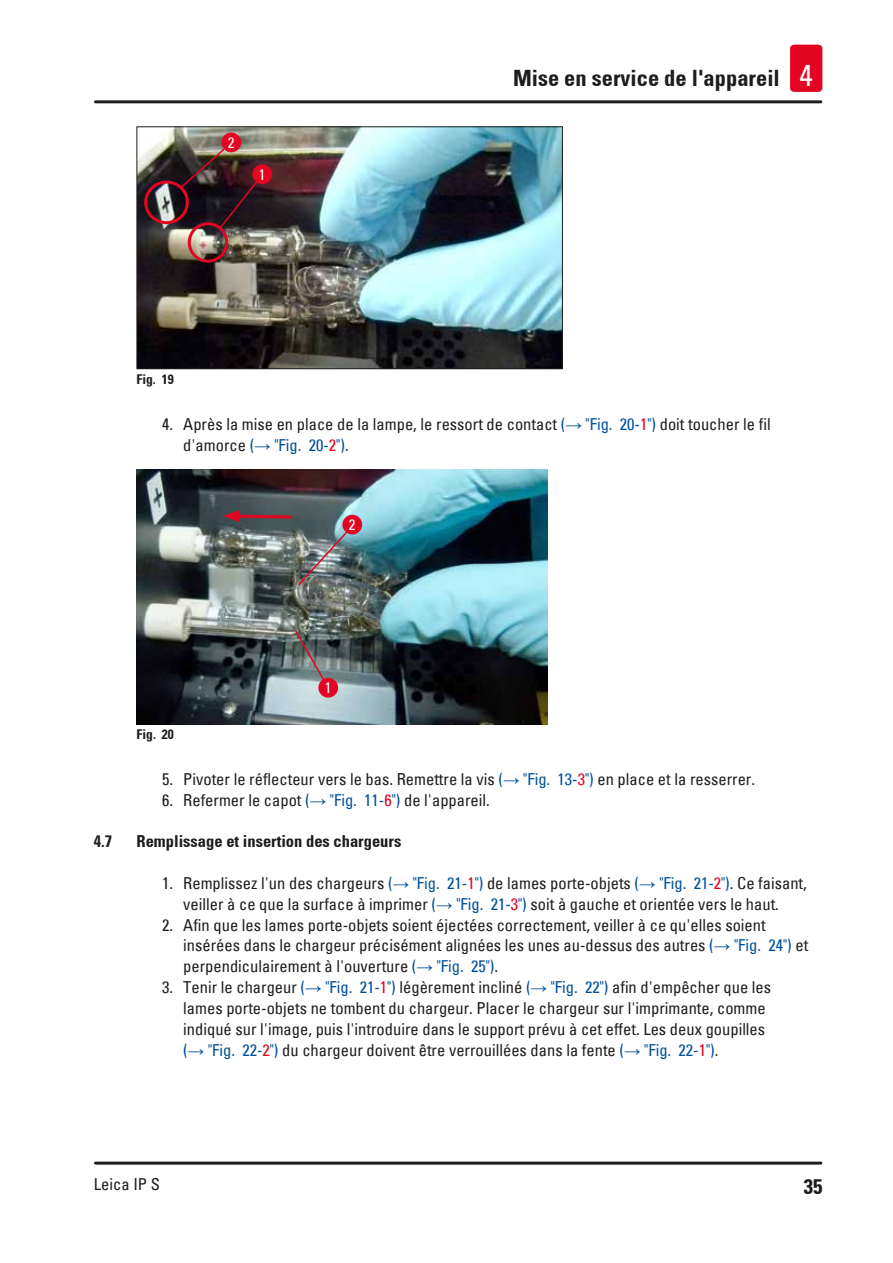
<style>
.page{position:relative;width:893px;height:1263px;background:#fff}
.page>*{position:absolute;margin:0;border:0;box-sizing:border-box;transform-origin:0 0}
.t1{font:700 condensed 22.5px "Univers";color:#1d1d1b}
.t2{font:700 condensed 21px "Univers";color:#1d1d1b}
.t3{font:condensed 16.5px/20.9px "Univers";color:#1d1d1b}
.t4{font:700 condensed 16.5px "Univers";color:#1d1d1b}
.t5{font:condensed 15px "Univers";color:#fff}
.t6{font:700 condensed 13.5px "Univers";color:#1d1d1b}
.s1{font-weight:400;font-size:30px;color:#fff}
.s2{color:#005099}
.s3{font-family:"Arial";font-stretch:normal;color:#005099}
.s4{color:#e40522}
</style>
<div class="page">
<hr style="left:95px;top:100px;width:726px;height:3px;background:#1d1d1b">
<hr style="left:95px;top:1161px;width:726px;height:3px;background:#1d1d1b">
<div style="left:790px;top:45px;width:32px;height:47px;background:#e40522;border-radius:4px"></div>
<img style="left:138px;top:128px;width:423px;height:239px">
<div style="left:144px;top:181px;width:45px;height:43px;border:3px solid #e40522;border-radius:50%"></div>
<div style="left:188px;top:222px;width:40px;height:41px;border:3px solid #e40522;border-radius:50%"></div>
<img style="left:179px;top:147px;width:79px;height:83px">
<div style="left:252px;top:164px;width:20px;height:20px;background:#e40522;border-radius:50%"></div>
<div style="left:221px;top:133px;width:20px;height:19px;background:#e40522;border-radius:50%"></div>
<div style="left:136px;top:126px;width:427px;height:243px;border:1px solid #1d1d1b"></div>
<img style="left:137px;top:469px;width:411px;height:255px">
<svg style="left:294px;top:629px;width:32px;height:53px"></svg>
<img style="left:223px;top:510px;width:129px;height:76px">
<div style="left:318px;top:678px;width:20px;height:20px;background:#e40522;border-radius:50%"></div>
<div style="left:342px;top:515px;width:20px;height:19px;background:#e40522;border-radius:50%"></div>
<p class="t5" style="left:228px;top:133px;width:8px">2</p>
<p class="t5" style="left:259px;top:165px;width:8px">1</p>
<h1 class="t1" style="left:513px;top:65px;width:301px">Mise en service de l'appareil <span class="s1">4</span></h1>
<p class="t6" style="left:136px;top:371px;width:39px">Fig. 19</p>
<p class="t3" style="left:183px;top:413px;width:589px;text-indent:-21px">4. Après la mise en place de la lampe, le ressort de contact <span class="s2">(</span><span class="s3">→</span> <span class="s2">"Fig. 20‑</span><span class="s4">1</span><span class="s2">")</span> doit toucher le fil d'amorce <span class="s2">(</span><span class="s3">→</span> <span class="s2">"Fig. 20‑</span><span class="s4">2</span><span class="s2">")</span>.</p>
<p class="t5" style="left:349px;top:515px;width:8px">2</p>
<p class="t5" style="left:325px;top:678px;width:8px">1</p>
<p class="t6" style="left:136px;top:726px;width:39px">Fig. 20</p>
<p class="t3" style="left:162px;top:768px;width:595px">5. Pivoter le réflecteur vers le bas. Remettre la vis <span class="s2">(</span><span class="s3">→</span> <span class="s2">"Fig. 13‑</span><span class="s4">3</span><span class="s2">")</span> en place et la resserrer.</p>
<p class="t3" style="left:162px;top:789px;width:329px">6. Refermer le capot <span class="s2">(</span><span class="s3">→</span> <span class="s2">"Fig. 11‑</span><span class="s4">6</span><span class="s2">")</span> de l'appareil.</p>
<p class="t4" style="left:94px;top:831px;width:20px">4.7</p>
<p class="t4" style="left:136px;top:831px;width:266px">Remplissage et insertion des chargeurs</p>
<p class="t3" style="left:162px;top:872px;width:646px;text-align:center">1. Remplissez l'un des chargeurs <span class="s2">(</span><span class="s3">→</span> <span class="s2">"Fig. 21‑</span><span class="s4">1</span><span class="s2">")</span> de lames porte-objets <span class="s2">(</span><span class="s3">→</span> <span class="s2">"Fig. 21‑</span><span class="s4">2</span><span class="s2">")</span>. Ce faisant, veiller à ce que la surface à imprimer <span class="s2">(</span><span class="s3">→</span> <span class="s2">"Fig. 21‑</span><span class="s4">3</span><span class="s2">")</span> soit à gauche et orientée vers le haut.</p>
<p class="t3" style="left:183px;top:914px;width:626px;text-indent:-21px">2. Afin que les lames porte-objets soient éjectées correctement, veiller à ce qu'elles soient insérées dans le chargeur précisément alignées les unes au-dessus des autres <span class="s2">(</span><span class="s3">→</span> <span class="s2">"Fig. 24")</span> et perpendiculairement à l'ouverture <span class="s2">(</span><span class="s3">→</span> <span class="s2">"Fig. 25")</span>.</p>
<p class="t3" style="left:183px;top:976px;width:589px;text-indent:-21px">3. Tenir le chargeur <span class="s2">(</span><span class="s3">→</span> <span class="s2">"Fig. 21‑</span><span class="s4">1</span><span class="s2">")</span> légèrement incliné <span class="s2">(</span><span class="s3">→</span> <span class="s2">"Fig. 22")</span> afin d'empêcher que les lames porte-objets ne tombent du chargeur. Placer le chargeur sur l'imprimante, comme indiqué sur l'image, puis l'introduire dans le support prévu à cet effet. Les deux goupilles <span class="s2">(</span><span class="s3">→</span> <span class="s2">"Fig. 22‑</span><span class="s4">2</span><span class="s2">")</span> du chargeur doivent être verrouillées dans la fente <span class="s2">(</span><span class="s3">→</span> <span class="s2">"Fig. 22‑</span><span class="s4">1</span><span class="s2">")</span>.</p>
<p class="t3" style="left:94px;top:1173px;width:67px">Leica IP S</p>
<p class="t2" style="left:804px;top:1173px;width:20px">35</p>
</div>
